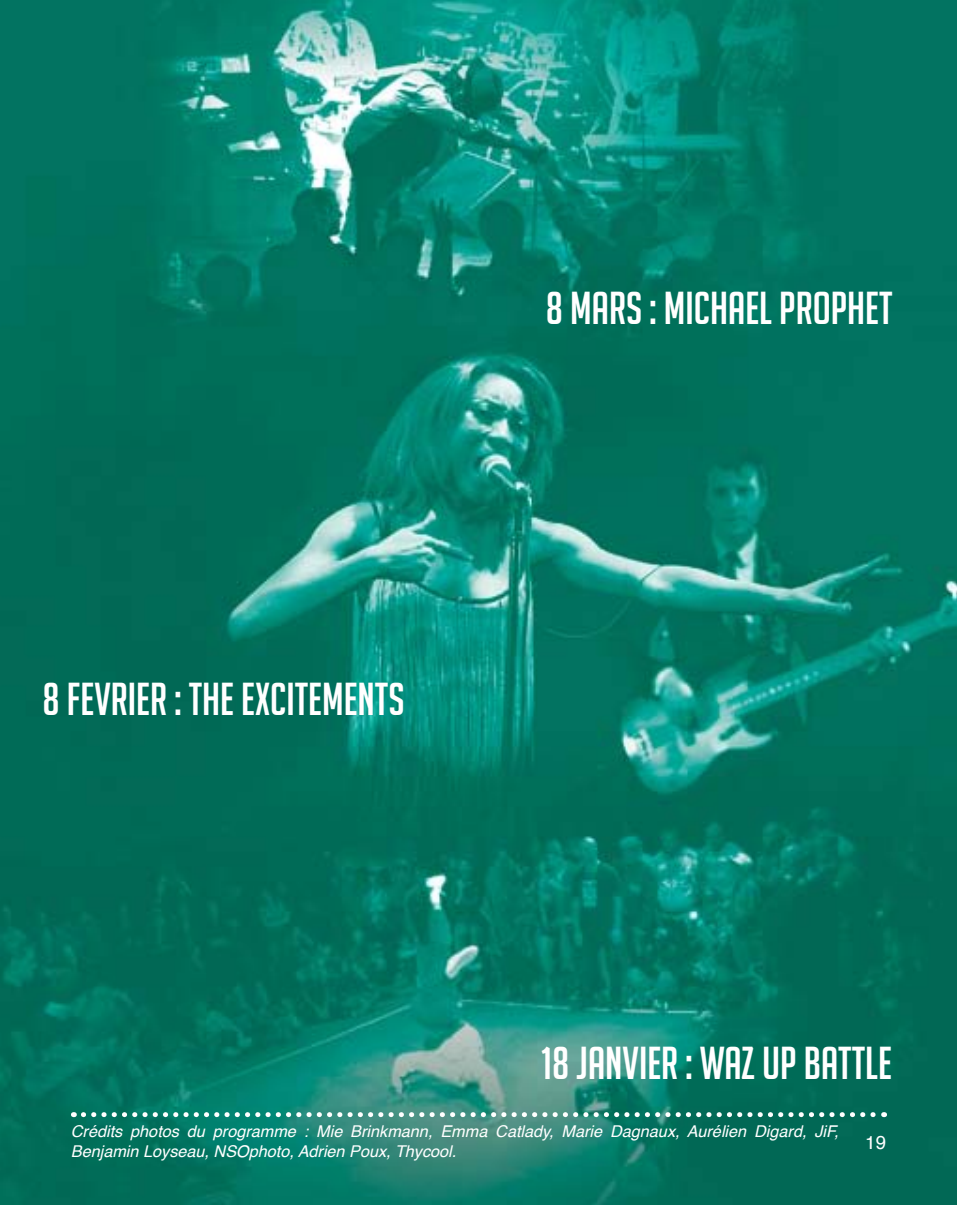
<style>
.page{position:relative;width:957px;height:1205px;background:#fff}
.page>*{position:absolute;margin:0;border:0;box-sizing:border-box;transform-origin:0 0}
.t1{font:45px "Big Noodle Titling";color:#fff}
.t2{font:18.75px "Helvetica";color:#fff}
.t3{font:italic 16.25px/20px "Helvetica";color:#fff}
</style>
<div class="page">
<img style="left:0;top:0;width:957px;height:1205px">
<svg style="left:83px;top:1112px;width:801px;height:5px"></svg>
<h1 class="t1" style="left:546px;top:283px;width:348px">8 MARS : MICHAEL PROPHET</h1>
<h1 class="t1" style="left:43px;top:675px;width:363px">8 FEVRIER : THE EXCITEMENTS</h1>
<h1 class="t1" style="left:541px;top:1038px;width:352px">18 JANVIER : WAZ UP BATTLE</h1>
<p class="t3" style="left:71px;top:1122px;width:769px">Crédits photos du programme : Mie Brinkmann, Emma Catlady, Marie Dagnaux, Aurélien Digard, JiF,<br>Benjamin Loyseau, NSOphoto, Adrien Poux, Thycool.</p>
<p class="t2" style="left:865px;top:1128px;width:22px">19</p>
</div>
